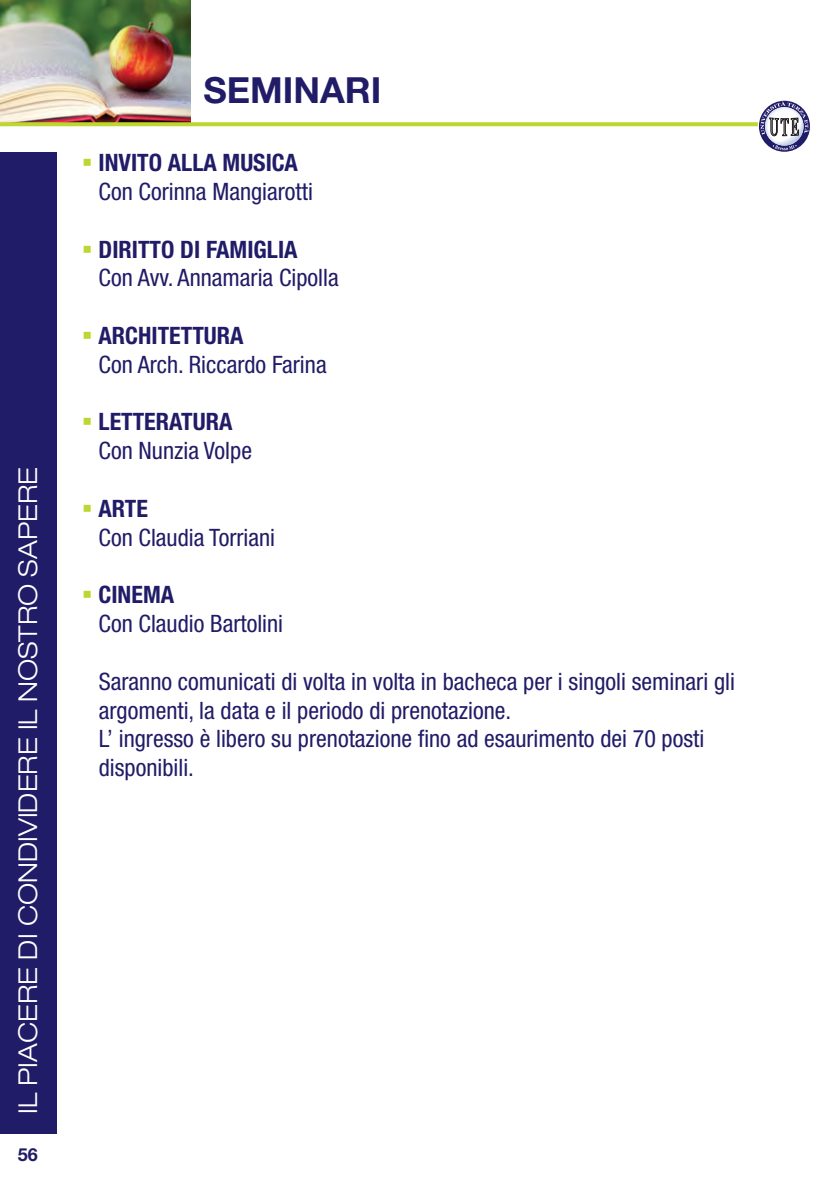
<style>
.page{position:relative;width:839px;height:1190px;background:#fff}
.page>*{position:absolute;margin:0;border:0;box-sizing:border-box;transform-origin:0 0}
.Paragraph_Style1{font:700 36px "Helvetica Neue LT Std";color:#211c67}
.Paragraph_Style1-2{font:300 expanded 26px "Helvetica Neue LT Std";color:#fff}
.Paragraph_Style1-3{font:condensed 24px/28.8px "Helvetica Neue LT Std";color:#211c67}
.Paragraph_Style1-4{font:700 condensed 24px "Helvetica Neue LT Std";color:#211c67}
.t1{font:700 18px "Helvetica Neue LT Std";color:#211c67}
.s1{color:#bed630}
.s2{color:#fff}
</style>
<div class="page">
<img style="left:0;top:0;width:190px;height:122px">
<div style="left:0;top:153px;width:56px;height:980px;background:#211c67"></div>
<svg style="left:0;top:122px;width:757px;height:4px;fill:#bed630"></svg>
<svg style="left:757px;top:100px;width:53px;height:53px"></svg>
<svg style="left:758px;top:101px;width:51px;height:51px"></svg>
<svg style="left:772px;top:145px;width:24px;height:5px"></svg>
<img style="left:764px;top:107px;width:39px;height:39px;border-radius:19px">
<svg style="left:760px;top:102px;width:48px;height:34px"></svg>
<p class="Paragraph_Style1-2" style="left:12px;top:1114px;width:648px;rotate:-90deg">IL PIACERE DI CONDIVIDERE IL NOSTRO SAPERE</p>
<p class="t1" style="left:18px;top:1143px;width:22px">56</p>
<p class="Paragraph_Style1" style="left:203px;top:68px;width:179px">SEMINARI</p>
<p class="Paragraph_Style1-4" style="left:82px;top:148px;width:217px"><span class="s1">▪</span> INVITO ALLA MUSICA</p>
<p class="Paragraph_Style1-3" style="left:82px;top:177px;width:232px"><span class="s2">▪</span> Con Corinna Mangiarotti</p>
<p class="Paragraph_Style1-4" style="left:82px;top:234px;width:217px"><span class="s1">▪</span> DIRITTO DI FAMIGLIA</p>
<p class="Paragraph_Style1-3" style="left:82px;top:263px;width:258px"><span class="s2">▪</span> Con Avv. Annamaria Cipolla</p>
<p class="Paragraph_Style1-4" style="left:82px;top:321px;width:163px"><span class="s1">▪</span> ARCHITETTURA</p>
<p class="Paragraph_Style1-3" style="left:82px;top:350px;width:246px"><span class="s2">▪</span> Con Arch. Riccardo Farina</p>
<p class="Paragraph_Style1-4" style="left:82px;top:407px;width:152px"><span class="s1">▪</span> LETTERATURA</p>
<p class="Paragraph_Style1-3" style="left:82px;top:436px;width:172px"><span class="s2">▪</span> Con Nunzia Volpe</p>
<p class="Paragraph_Style1-4" style="left:82px;top:494px;width:68px"><span class="s1">▪</span> ARTE</p>
<p class="Paragraph_Style1-3" style="left:82px;top:522px;width:195px"><span class="s2">▪</span> Con Claudia Torriani</p>
<p class="Paragraph_Style1-4" style="left:82px;top:580px;width:94px"><span class="s1">▪</span> CINEMA</p>
<p class="Paragraph_Style1-3" style="left:82px;top:609px;width:203px"><span class="s2">▪</span> Con Claudio Bartolini</p>
<p class="Paragraph_Style1-3" style="left:99px;top:666px;width:637px">Saranno comunicati di volta in volta in bacheca per i singoli seminari gli argomenti, la data e il periodo di prenotazione.</p>
<p class="Paragraph_Style1-3" style="left:99px;top:724px;width:606px">L’ ingresso è libero su prenotazione fino ad esaurimento dei 70 posti disponibili.</p>
</div>
